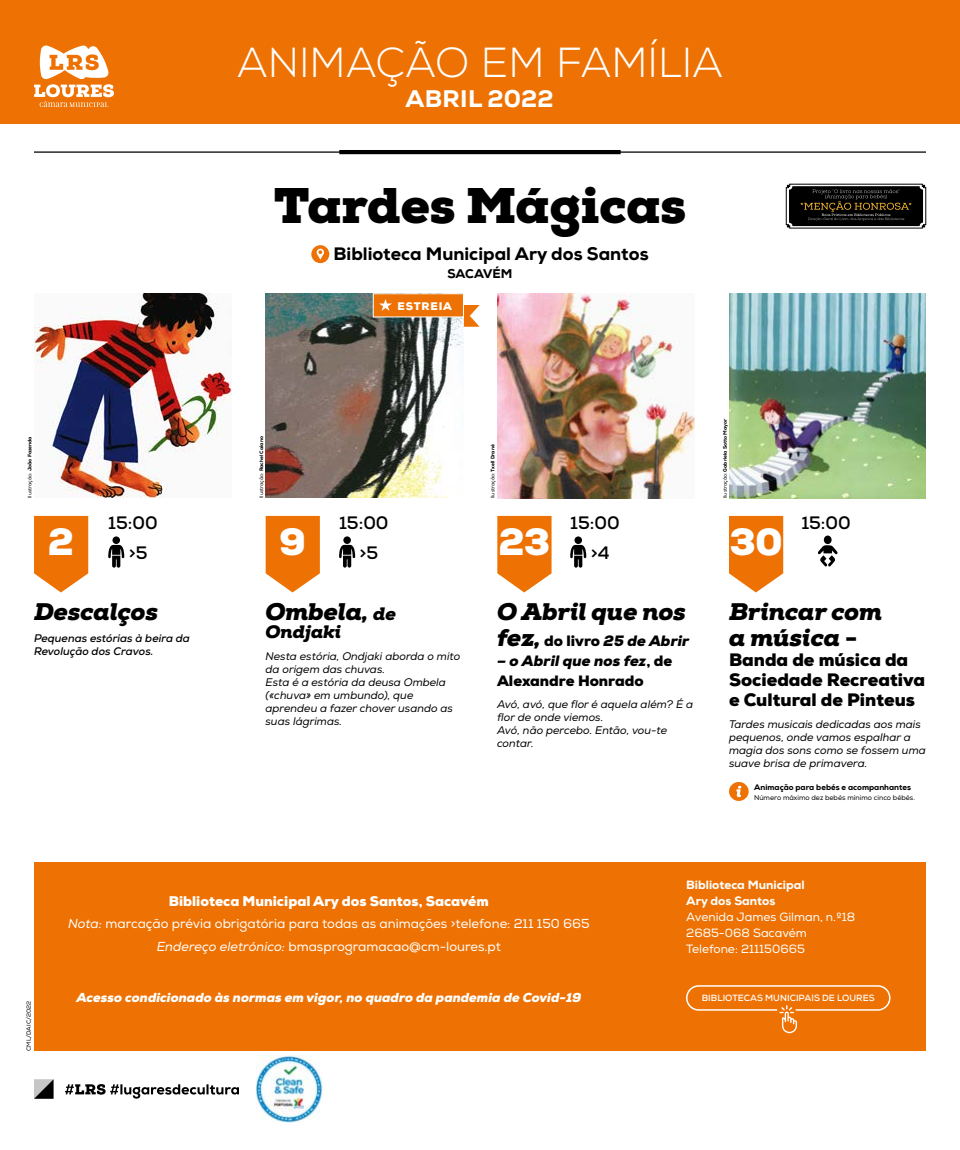
<style>
.page{position:relative;width:960px;height:1150px;background:#fff}
.page>*{position:absolute;margin:0;border:0;box-sizing:border-box;transform-origin:0 0}
.t1{font:900 50px "Nexa Slab";color:#000}
.t2{font:300 42px "Nexa";color:#fff}
.t3{font:900 38px "Nexa";color:#fff}
.t4{font:italic 900 24px/26px "Nexa Slab";color:#000}
.t5{font:800 24px "Nexa";letter-spacing:.015em;color:#fff}
.t6{font:900 18px/20px "Nexa";color:#000}
.t7{font:800 18px "Nexa";color:#000}
.t8{font:700 18px/30px "Nexa";color:#000;text-align:center}
.t9{font:italic 900 18px "Nexa Slab";color:#000}
.t10{font:900 15px/20px "Nexa";color:#000}
.t11{font:italic 900 15px "Nexa";color:#000}
.t12{font:900 14px "Nexa";color:#fff}
.t13{font:13px/22.5px "Nexa";color:#fff;text-align:center}
.t14{font:italic 900 13px "Nexa";color:#fff}
.t15{font:800 12.6px "Nexa";letter-spacing:-.005em;color:#000}
.t16{font:12px/16px "Nexa";color:#fff}
.t17{font:800 12px/16px "Nexa";color:#fff}
.t18{font:italic 11px/13px "Nexa";color:#000}
.t19{font:italic 700 11px/13px "Nexa";color:#000}
.t20{font:900 11px "Nexa";letter-spacing:.075em;color:#fff}
.t21{font:700 9px "Nexa";letter-spacing:.005em;color:#fff}
.t22{font:800 8px "Nexa";color:#000}
.t23{font:7px "Nexa";color:#000}
.t24{font:6px "Nexa";color:#000}
.t25{font:800 5px "Nexa";color:#000}
.t26{font:5px "Nexa";color:#000}
.s1{font-weight:800}
.s2{font-weight:400}
.s3{font-size:18px}
.s4{font-family:"Nexa Slab";font-size:24px}
.s5{font-style:normal}
.s6{font-style:italic}
.s7{font-family:"Nexa";font-style:normal}
</style>
<div class="page">
<div style="left:0;top:0;width:960px;height:124px;background:#ee7203"></div>
<div style="left:34px;top:862px;width:892px;height:189px;background:#ee7203"></div>
<svg style="left:311px;top:245px;width:18px;height:18px"></svg>
<hr style="left:34px;top:151px;width:892px;height:2px;background:#000">
<hr style="left:339px;top:150px;width:282px;height:4px;background:#000">
<svg style="left:786px;top:184px;width:140px;height:45px;background:#2b2924"></svg>
<svg style="left:34px;top:45px;width:80px;height:62px"></svg>
<svg style="left:65px;top:1084px;width:174px;height:15px"></svg>
<svg style="left:34px;top:1079px;width:20px;height:20px"></svg>
<div style="left:686px;top:985px;width:205px;height:26px;border:2px solid #fff;border-radius:12px"></div>
<svg style="left:779px;top:1005px;width:18px;height:28px"></svg>
<img style="left:256px;top:1056px;width:66px;height:66px">
<svg style="left:729px;top:516px;width:54px;height:76px;background:#f08221"></svg>
<svg style="left:497px;top:516px;width:55px;height:76px;background:#f08424"></svg>
<svg style="left:266px;top:516px;width:54px;height:76px;background:#f08321"></svg>
<svg style="left:34px;top:516px;width:54px;height:76px;background:#f08221"></svg>
<svg style="left:108px;top:536px;width:16px;height:32px"></svg>
<svg style="left:570px;top:536px;width:16px;height:32px"></svg>
<svg style="left:339px;top:536px;width:16px;height:32px"></svg>
<img style="left:266px;top:293px;width:197px;height:205px">
<img style="left:34px;top:293px;width:198px;height:205px">
<img style="left:497px;top:293px;width:198px;height:205px">
<img style="left:729px;top:293px;width:197px;height:205px">
<svg style="left:729px;top:782px;width:20px;height:19px"></svg>
<div style="left:824px;top:536px;width:8px;height:8px;background:#000;border-radius:50%"></div>
<svg style="left:818px;top:545px;width:20px;height:22px"></svg>
<svg style="left:372px;top:293px;width:108px;height:34px"></svg>
<div style="left:397px;top:296px;width:64px;height:19px;background:#ee7203"></div>
<h2 class="t2" style="left:237px;top:38px;width:488px">ANIMAÇÃO EM FAMÍLIA</h2>
<h3 class="t5" style="left:405px;top:83px;width:150px">ABRIL 2022</h3>
<h1 class="t1" style="left:274px;top:174px;width:414px">Tardes Mágicas</h1>
<h3 class="t7" style="left:334px;top:242px;width:317px">Biblioteca Municipal Ary dos Santos</h3>
<p class="t15" style="left:448px;top:266px;width:66px">SACAVÉM</p>
<p class="t20" style="left:398px;top:299px;width:56px">ESTREIA</p>
<p class="t26" style="left:27px;top:498px;width:63px;rotate:-90deg">Ilustração: <span class="s1">João Fazenda</span></p>
<h3 class="t3" style="left:48px;top:518px;width:28px">2</h3>
<p class="t25" style="left:258px;top:498px;width:63px;rotate:-90deg"><span class="s2">Ilustração:</span> Rachel Caiano</p>
<p class="t26" style="left:490px;top:498px;width:55px;rotate:-90deg">Ilustração: <span class="s1">Txell Drané</span></p>
<p class="t25" style="left:722px;top:498px;width:81px;rotate:-90deg"><span class="s2">Ilustração:</span> Gabriela Sotto Mayor</p>
<h3 class="t8" style="left:339px;top:508px;width:51px">15:00</h3>
<h3 class="t8" style="left:108px;top:508px;width:51px">15:00 &gt;5</h3>
<h3 class="t8" style="left:570px;top:508px;width:51px">15:00 &gt;4</h3>
<h3 class="t3" style="left:279px;top:518px;width:28px">9</h3>
<h3 class="t3" style="left:498px;top:518px;width:53px">23</h3>
<h3 class="t3" style="left:729px;top:518px;width:55px">30</h3>
<h3 class="t8" style="left:360px;top:538px;width:20px">&gt;5</h3>
<h3 class="t8" style="left:801px;top:508px;width:51px">15:00</h3>
<h3 class="t4" style="left:34px;top:599px;width:126px">Descalços</h3>
<p class="t19" style="left:34px;top:631px;width:157px">Pequenas estórias à beira da<br>Revolução dos Cravos.</p>
<h3 class="t4" style="left:266px;top:599px;width:132px">Ombela, <span class="s3">de</span></h3>
<h3 class="t9" style="left:266px;top:620px;width:77px">Ondjaki</h3>
<p class="t18" style="left:266px;top:649px;width:197px">Nesta estória, Ondjaki aborda o mito da origem das chuvas.<br>Esta é a estória da deusa Ombela («chuva» em umbundo), que aprendeu a fazer chover usando as suas lágrimas.</p>
<h3 class="t4" style="left:497px;top:599px;width:190px">O Abril que nos</h3>
<h3 class="t11" style="left:497px;top:631px;width:194px"><span class="s4">fez,</span> <span class="s5">do livro</span> 25 de Abrir</h3>
<h3 class="t10" style="left:497px;top:651px;width:177px"><span class="s6">– o Abril que nos fez</span>, de<br>Alexandre Honrado</h3>
<p class="t18" style="left:497px;top:697px;width:198px">Avó, avó, que flor é aquela além? É a flor de onde viemos.<br>Avó, não percebo. Então, vou-te contar.</p>
<h3 class="t4" style="left:729px;top:599px;width:155px">Brincar com a música <span class="s7">-</span></h3>
<h3 class="t6" style="left:729px;top:650px;width:198px">Banda de música da<br>Sociedade Recreativa e Cultural de Pinteus</h3>
<p class="t18" style="left:729px;top:717px;width:198px">Tardes musicais dedicadas aos mais pequenos, onde vamos espalhar a magia dos sons como se fossem uma suave brisa de primavera.</p>
<p class="t22" style="left:754px;top:782px;width:158px">Animação para bebés e acompanhantes</p>
<p class="t23" style="left:754px;top:793px;width:163px">Número máximo dez bebés mínimo cinco bébés.</p>
<p class="t24" style="left:25px;top:1051px;width:51px;rotate:-90deg">CML/DAIC/2022</p>
<p class="t12" style="left:169px;top:892px;width:322px">Biblioteca Municipal Ary dos Santos, Sacavém</p>
<p class="t13" style="left:68px;top:913px;width:523px"><span class="s6">Nota:</span> marcação prévia obrigatória para todas as animações &gt;telefone: 211 150 665<br><span class="s6">Endereço eletrónico:</span> bmasprogramacao@cm-loures.pt</p>
<p class="t14" style="left:76px;top:989px;width:507px">Acesso condicionado às normas em vigor, no quadro da pandemia de Covid-19</p>
<p class="t17" style="left:686px;top:877px;width:120px">Biblioteca Municipal<br>Ary dos Santos</p>
<p class="t16" style="left:686px;top:909px;width:171px">Avenida James Gilman, n.º18<br>2685-068 Sacavém<br>Telefone: 211150665</p>
<p class="t21" style="left:702px;top:992px;width:175px">BIBLIOTECAS MUNICIPAIS DE LOURES</p>
</div>
